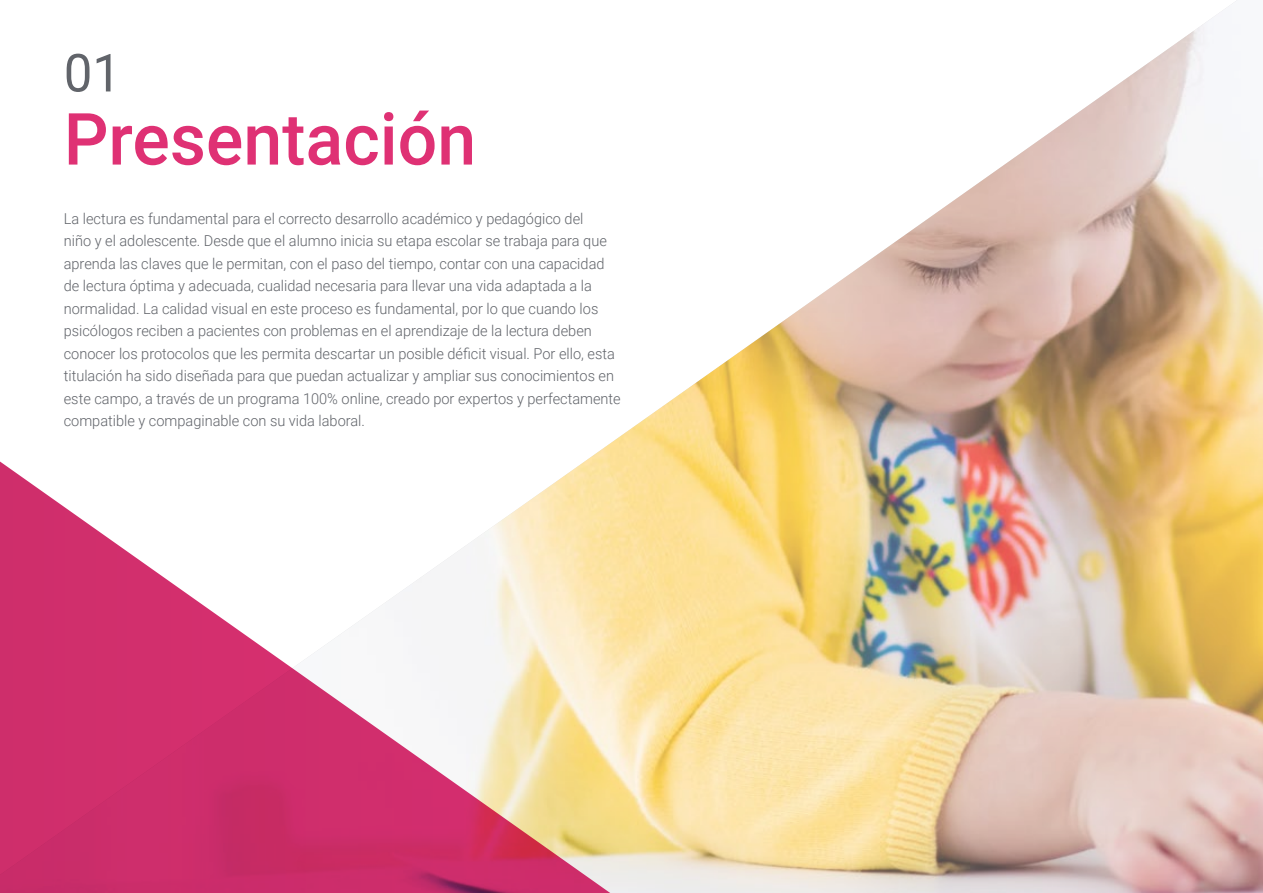
<style>
.page{position:relative;width:1263px;height:893px;background:#fff}
.page>*{position:absolute;margin:0;border:0;box-sizing:border-box;transform-origin:0 0}
.t1{font:500 72px "Roboto";color:#df3174}
.t2{font:52.5px "Roboto";color:#61646a}
.t3{font:300 15px/22.5px "Roboto";color:#61646a}
</style>
<div class="page">
<img style="left:607px;top:0;width:656px;height:893px">
<svg style="left:0;top:446px;width:640px;height:447px"></svg>
<h2 class="t2" style="left:64px;top:36px;width:59px">01</h2>
<h1 class="t1" style="left:64px;top:89px;width:414px">Presentación</h1>
<p class="t3" style="left:64px;top:207px;width:558px">La lectura es fundamental para el correcto desarrollo académico y pedagógico del<br>niño y el adolescente. Desde que el alumno inicia su etapa escolar se trabaja para que aprenda las claves que le permitan, con el paso del tiempo, contar con una capacidad de lectura óptima y adecuada, cualidad necesaria para llevar una vida adaptada a la normalidad. La calidad visual en este proceso es fundamental, por lo que cuando los psicólogos reciben a pacientes con problemas en el aprendizaje de la lectura deben conocer los protocolos que les permita descartar un posible déficit visual. Por ello, esta titulación ha sido diseñada para que puedan actualizar y ampliar sus conocimientos en este campo, a través de un programa 100% online, creado por expertos y perfectamente compatible y compaginable con su vida laboral.</p>
</div>
